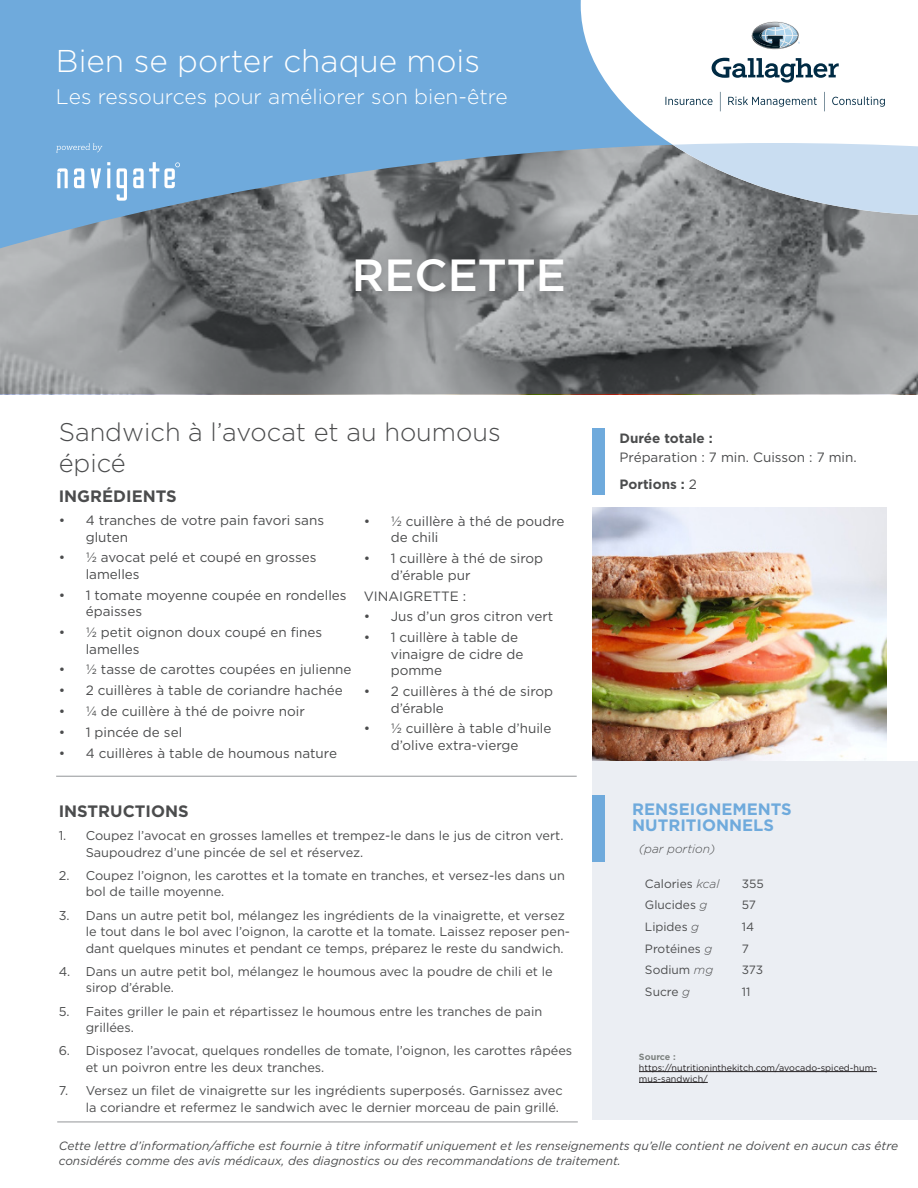
<style>
.page{position:relative;width:918px;height:1188px;background:#fff}
.page>*{position:absolute;margin:0;border:0;box-sizing:border-box;transform-origin:0 0}
.Main_Header{font:500 45px "Gotham";color:#fff}
.t1{font:300 31.5px "Gotham";color:#fff}
.t2{font:300 25.5px/30.6px "Gotham";color:#4b4c4d}
.t3{font:300 21px "Gotham";color:#fff}
.nutrition_facts_head{font:700 16.5px/16.5px "Gotham";color:#6faadc}
.t4{font:700 16.5px "Gotham";color:#4b4c4d}
.t5{font:13.5px/16.5px "Gotham";color:#4b4c4d}
.t6{font:700 13.5px "Gotham";color:#4b4c4d}
.t7{font:12.75px/16.5px "Gotham";color:#4b4c4d}
.t8{font:italic 12px/15px "Gotham";color:#4b4c4d}
.Header_for_body_copy{font:12px "Gotham";color:#4b4c4d}
.t9{font:italic 300 12px "Gotham";color:#4b4c4d}
.t10{font:9px/10.8px "Gotham";color:#231f20}
.t11{font:700 9px "Gotham";color:#7d8280}
.s1{font-weight:400}
.s2{font-weight:300;font-style:italic}
</style>
<div class="page">
<img style="left:592px;top:508px;width:295px;height:253px">
<svg style="left:0;top:252px;width:918px;height:142px;background:#86888a"></svg>
<div style="left:350px;top:253px;width:223px;height:48px;background:#231f20;opacity:.15"></div>
<div style="left:592px;top:761px;width:326px;height:358px;background:#ebeef3"></div>
<hr style="left:639px;top:1071px;width:238px;height:1px;background:#231f20">
<hr style="left:639px;top:1082px;width:69px;height:1px;background:#231f20">
<div style="left:592px;top:795px;width:13px;height:67px;background:#6faadc"></div>
<div style="left:592px;top:428px;width:13px;height:67px;background:#6faadc"></div>
<hr style="left:56px;top:776px;width:521px;height:1px;background:#939598">
<hr style="left:57px;top:1122px;width:521px;height:1px;background:#939598">
<svg style="left:0;top:0;width:918px;height:252px;background:#749dbf"></svg>
<svg style="left:581px;top:0;width:337px;height:215px"></svg>
<svg style="left:673px;top:143px;width:245px;height:72px;background:#b2c0ce"></svg>
<svg style="left:74px;top:168px;width:10px;height:20px"></svg>
<svg style="left:117px;top:168px;width:10px;height:33px"></svg>
<svg style="left:91px;top:168px;width:10px;height:20px"></svg>
<hr style="left:107px;top:168px;width:3px;height:20px;background:#fff">
<svg style="left:57px;top:168px;width:11px;height:20px"></svg>
<svg style="left:133px;top:162px;width:47px;height:26px"></svg>
<svg style="left:56px;top:143px;width:46px;height:9px"></svg>
<svg style="left:712px;top:58px;width:127px;height:25px"></svg>
<svg style="left:665px;top:97px;width:48px;height:8px"></svg>
<svg style="left:728px;top:97px;width:89px;height:10px"></svg>
<svg style="left:832px;top:97px;width:53px;height:10px"></svg>
<svg style="left:824px;top:92px;width:1px;height:19px"></svg>
<svg style="left:720px;top:92px;width:1px;height:19px"></svg>
<img style="left:752px;top:21px;width:23px;height:1px">
<svg style="left:752px;top:22px;width:48px;height:27px"></svg>
<p class="t1" style="left:56px;top:41px;width:426px">Bien se porter chaque mois</p>
<p class="t3" style="left:56px;top:83px;width:453px">Les ressources pour améliorer son bien-être</p>
<p class="Main_Header" style="left:352px;top:246px;width:216px">RECETTE</p>
<p class="t2" style="left:59px;top:416px;width:444px">Sandwich à l’avocat et au houmous épicé</p>
<p class="t4" style="left:59px;top:485px;width:120px">INGRÉDIENTS</p>
<p class="t5" style="left:86px;top:512px;width:240px;text-indent:-27px">• 4 tranches de votre pain favori sans gluten</p>
<p class="t5" style="left:86px;top:549px;width:232px;text-indent:-27px">• 1/2 avocat pelé et coupé en grosses lamelles</p>
<p class="t5" style="left:86px;top:586px;width:262px;text-indent:-27px">• 1 tomate moyenne coupée en rondelles épaisses</p>
<p class="t5" style="left:86px;top:624px;width:238px;text-indent:-27px">• 1/2 petit oignon doux coupé en fines lamelles</p>
<p class="t5" style="left:59px;top:661px;width:294px">• 1/2 tasse de carottes coupées en julienne</p>
<p class="t5" style="left:59px;top:682px;width:286px">• 2 cuillères à table de coriandre hachée</p>
<p class="t5" style="left:59px;top:703px;width:248px">• 1/4 de cuillère à thé de poivre noir</p>
<p class="t5" style="left:59px;top:724px;width:125px">• 1 pincée de sel</p>
<p class="t5" style="left:59px;top:744px;width:280px">• 4 cuillères à table de houmous nature</p>
<p class="t5" style="left:391px;top:513px;width:175px;text-indent:-27px">• 1/2 cuillère à thé de poudre de chili</p>
<p class="t5" style="left:391px;top:550px;width:154px;text-indent:-27px">• 1 cuillère à thé de sirop d’érable pur</p>
<p class="t5" style="left:364px;top:587px;width:104px">VINAIGRETTE :</p>
<p class="t5" style="left:364px;top:608px;width:191px">• Jus d’un gros citron vert</p>
<p class="t5" style="left:391px;top:629px;width:134px;text-indent:-27px">• 1 cuillère à table de vinaigre de cidre de pomme</p>
<p class="t5" style="left:391px;top:683px;width:164px;text-indent:-27px">• 2 cuillères à thé de sirop d’érable</p>
<p class="t5" style="left:364px;top:720px;width:189px;text-align:center">• 1/2 cuillère à table d’huile d’olive extra-vierge</p>
<p class="t4" style="left:59px;top:800px;width:132px">INSTRUCTIONS</p>
<p class="t7" style="left:86px;top:827px;width:479px;text-indent:-27px">1. Coupez l’avocat en grosses lamelles et trempez-le dans le jus de citron vert.<br>Saupoudrez d’une pincée de sel et réservez.</p>
<p class="t7" style="left:86px;top:867px;width:481px;text-indent:-27px">2. Coupez l’oignon, les carottes et la tomate en tranches, et versez-les dans un bol de taille moyenne.</p>
<p class="t7" style="left:86px;top:906px;width:486px;text-indent:-27px">3. Dans un autre petit bol, mélangez les ingrédients de la vinaigrette, et versez le tout dans le bol avec l’oignon, la carotte et la tomate. Laissez reposer pen&shy;dant quelques minutes et pendant ce temps, préparez le reste du sandwich.</p>
<p class="t7" style="left:86px;top:963px;width:469px;text-indent:-27px">4. Dans un autre petit bol, mélangez le houmous avec la poudre de chili et le sirop d’érable.</p>
<p class="t7" style="left:86px;top:1002px;width:458px;text-indent:-27px">5. Faites griller le pain et répartissez le houmous entre les tranches de pain grillées.</p>
<p class="t7" style="left:86px;top:1042px;width:488px;text-indent:-27px">6. Disposez l’avocat, quelques rondelles de tomate, l’oignon, les carottes râpées et un poivron entre les deux tranches.</p>
<p class="t7" style="left:59px;top:1082px;width:506px;text-align:right">7. Versez un filet de vinaigrette sur les ingrédients superposés. Garnissez avec la coriandre et refermez le sandwich avec le dernier morceau de pain grillé.</p>
<p class="t6" style="left:619px;top:429px;width:95px">Durée totale :</p>
<p class="t5" style="left:619px;top:449px;width:239px">Préparation : 7 min. Cuisson : 7 min.</p>
<p class="t6" style="left:619px;top:475px;width:79px">Portions : <span class="s1">2</span></p>
<p class="nutrition_facts_head" style="left:632px;top:800px;width:161px">RENSEIGNEMENTS<br>NUTRITIONNELS</p>
<p class="t9" style="left:639px;top:841px;width:78px">(par portion)</p>
<p class="Header_for_body_copy" style="left:645px;top:876px;width:76px">Calories <span class="s2">kcal</span></p>
<p class="Header_for_body_copy" style="left:742px;top:876px;width:23px">355</p>
<p class="Header_for_body_copy" style="left:645px;top:898px;width:64px">Glucides <span class="s2">g</span></p>
<p class="Header_for_body_copy" style="left:742px;top:898px;width:16px">57</p>
<p class="Header_for_body_copy" style="left:645px;top:919px;width:56px">Lipides <span class="s2">g</span></p>
<p class="Header_for_body_copy" style="left:742px;top:919px;width:14px">14</p>
<p class="Header_for_body_copy" style="left:645px;top:941px;width:69px">Protéines <span class="s2">g</span></p>
<p class="Header_for_body_copy" style="left:742px;top:941px;width:9px">7</p>
<p class="Header_for_body_copy" style="left:645px;top:962px;width:70px">Sodium <span class="s2">mg</span></p>
<p class="Header_for_body_copy" style="left:742px;top:962px;width:23px">373</p>
<p class="Header_for_body_copy" style="left:645px;top:984px;width:47px">Sucre <span class="s2">g</span></p>
<p class="Header_for_body_copy" style="left:742px;top:984px;width:10px">11</p>
<p class="t11" style="left:639px;top:1051px;width:38px">Source :</p>
<p class="t10" style="left:639px;top:1062px;width:239px">https://nutritioninthekitch.com/avocado-spiced-hum&shy;mus-sandwich/</p>
<p class="t8" style="left:59px;top:1138px;width:841px">Cette lettre d’information/affiche est fournie à titre informatif uniquement et les renseignements qu’elle contient ne doivent en aucun cas être considérés comme des avis médicaux, des diagnostics ou des recommandations de traitement.</p>
</div>
